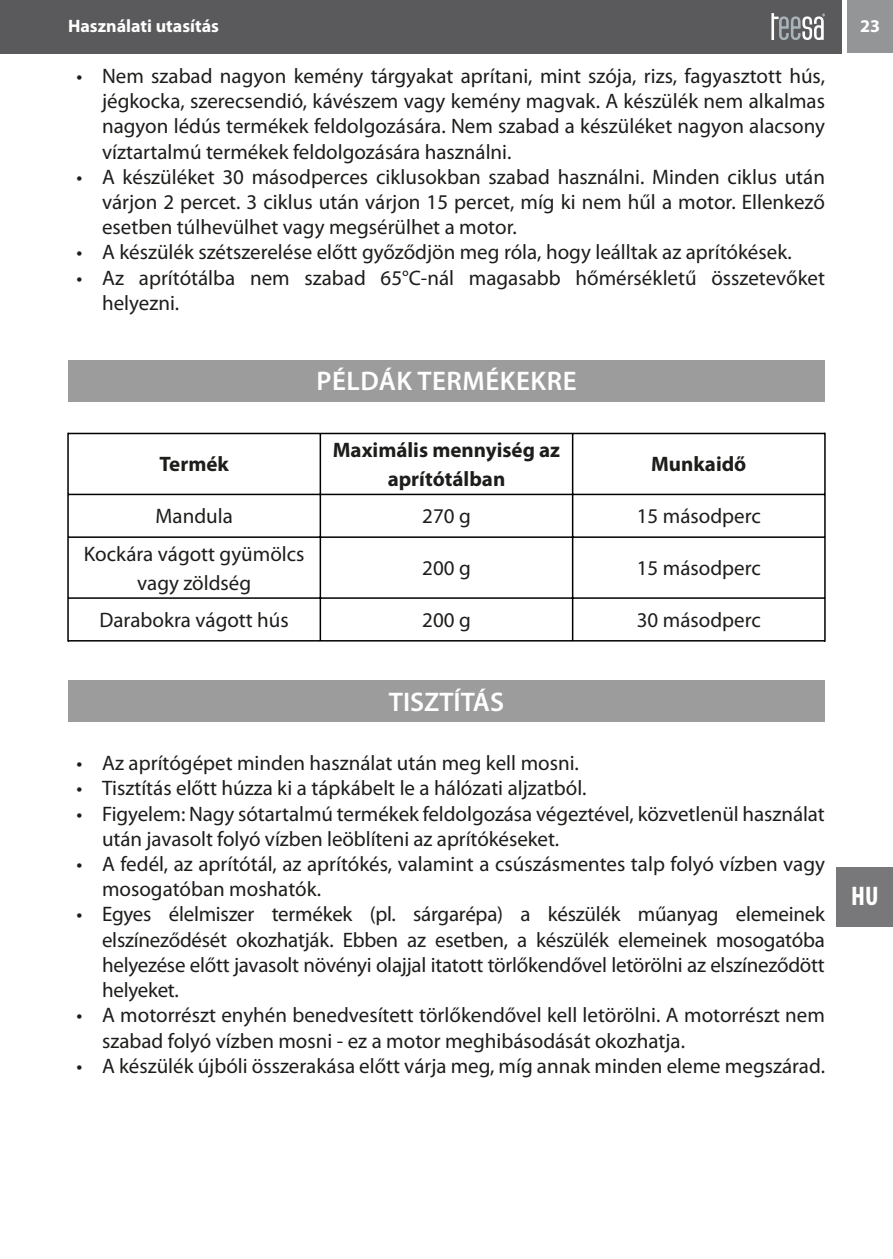
<style>
.page{position:relative;width:893px;height:1259px;background:#fff}
.page>*{position:absolute;margin:0;border:0;box-sizing:border-box;transform-origin:0 0}
.t1{font:600 27px "Myriad Pro";letter-spacing:.02em;color:#fff}
.t2{font:600 27px "Myriad Pro";color:#fff}
.t3{font:700 condensed 27px "Myriad Pro";color:#fff}
.t4{font:21px/25.2px "Myriad Pro";color:#1d1d1b}
.t5{font:700 21px/29.1px "Myriad Pro";color:#1d1d1b;text-align:center}
.t6{font:700 18px "Myriad Pro";color:#fff}
</style>
<div class="page">
<div style="left:0;top:0;width:841px;height:53px;background:#5a595b"></div>
<div style="left:847px;top:0;width:46px;height:53px;background:#949597"></div>
<svg style="left:771px;top:13px;width:54px;height:27px"></svg>
<div style="left:837px;top:867px;width:56px;height:59px;background:#78787a"></div>
<div style="left:68px;top:360px;width:757px;height:42px;background:#9c9c9c"></div>
<div style="left:68px;top:680px;width:757px;height:42px;background:#9c9c9c"></div>
<hr style="left:67px;top:433px;width:2px;height:208px;background:#000">
<hr style="left:824px;top:433px;width:2px;height:208px;background:#000">
<hr style="left:320px;top:433px;width:1px;height:208px;background:#000">
<hr style="left:572px;top:433px;width:1px;height:208px;background:#000">
<hr style="left:68px;top:433px;width:757px;height:1px;background:#000">
<hr style="left:68px;top:494px;width:757px;height:1px;background:#000">
<hr style="left:68px;top:536px;width:757px;height:2px;background:#000">
<hr style="left:68px;top:597px;width:757px;height:2px;background:#000">
<hr style="left:68px;top:640px;width:757px;height:1px;background:#000">
<p class="t6" style="left:68px;top:17px;width:152px">Használati utasítás</p>
<p class="t6" style="left:860px;top:17px;width:21px">23</p>
<p class="t4" style="left:102px;top:64px;width:724px;text-align:justify;text-indent:-26px">• Nem szabad nagyon kemény tárgyakat aprítani, mint szója, rizs, fagyasztott hús, jégkocka, szerecsendió, kávészem vagy kemény magvak. A készülék nem alkalmas nagyon lédús termékek feldolgozására. Nem szabad a készüléket nagyon alacsony víztartalmú termékek feldolgozására használni.</p>
<p class="t4" style="left:102px;top:165px;width:724px;text-align:justify;text-indent:-26px">• A készüléket 30 másodperces ciklusokban szabad használni. Minden ciklus után várjon 2 percet. 3 ciklus után várjon 15 percet, míg ki nem hűl a motor. Ellenkező esetben túlhevülhet vagy megsérülhet a motor.</p>
<p class="t4" style="left:77px;top:240px;width:717px">• A készülék szétszerelése előtt győződjön meg róla, hogy leálltak az aprítókések.</p>
<p class="t4" style="left:102px;top:266px;width:724px;text-indent:-26px">• Az aprítótálba nem szabad 65°C-nál magasabb hőmérsékletű összetevőket helyezni.</p>
<p class="t5" style="left:159px;top:450px;width:71px">Termék</p>
<p class="t1" style="left:316px;top:367px;width:262px">PÉLDÁK TERMÉKEKRE</p>
<p class="t5" style="left:333px;top:436px;width:229px">Maximális mennyiség az aprítótálban</p>
<p class="t5" style="left:651px;top:450px;width:97px">Munkaidő</p>
<p class="t4" style="left:156px;top:504px;width:79px">Mandula</p>
<p class="t4" style="left:422px;top:504px;width:50px">270 g</p>
<p class="t4" style="left:637px;top:504px;width:125px">15 másodperc</p>
<p class="t4" style="left:84px;top:539px;width:222px;line-height:29.1px;text-align:center">Kockára vágott gyümölcs vagy zöldség</p>
<p class="t4" style="left:422px;top:556px;width:50px">200 g</p>
<p class="t4" style="left:637px;top:556px;width:125px">15 másodperc</p>
<p class="t4" style="left:100px;top:608px;width:191px">Darabokra vágott hús</p>
<p class="t4" style="left:422px;top:608px;width:50px">200 g</p>
<p class="t4" style="left:637px;top:608px;width:125px">30 másodperc</p>
<p class="t2" style="left:389px;top:687px;width:117px">TISZTÍTÁS</p>
<p class="t4" style="left:77px;top:751px;width:504px">• Az aprítógépet minden használat után meg kell mosni.</p>
<p class="t4" style="left:77px;top:776px;width:511px">• Tisztítás előtt húzza ki a tápkábelt le a hálózati aljzatból.</p>
<p class="t4" style="left:102px;top:801px;width:724px;text-indent:-26px">• Figyelem: Nagy sótartalmú termékek feldolgozása végeztével, közvetlenül használat után javasolt folyó vízben leöblíteni az aprítókéseket.</p>
<p class="t4" style="left:102px;top:852px;width:724px;text-indent:-26px">• A fedél, az aprítótál, az aprítókés, valamint a csúszásmentes talp folyó vízben vagy mosogatóban moshatók.</p>
<p class="t4" style="left:102px;top:902px;width:724px;text-align:justify;text-indent:-26px">• Egyes élelmiszer termékek (pl. sárgarépa) a készülék műanyag elemeinek elszíneződését okozhatják. Ebben az esetben, a készülék elemeinek mosogatóba helyezése előtt javasolt növényi olajjal itatott törlőkendővel letörölni az elszíneződött helyeket.</p>
<p class="t4" style="left:102px;top:1003px;width:724px;text-indent:-26px">• A motorrészt enyhén benedvesített törlőkendővel kell letörölni. A motorrészt nem szabad folyó vízben mosni - ez a motor meghibásodását okozhatja.</p>
<p class="t4" style="left:77px;top:1053px;width:750px">• A készülék újbóli összerakása előtt várja meg, míg annak minden eleme megszárad.</p>
<p class="t3" style="left:851px;top:880px;width:29px">HU</p>
</div>
